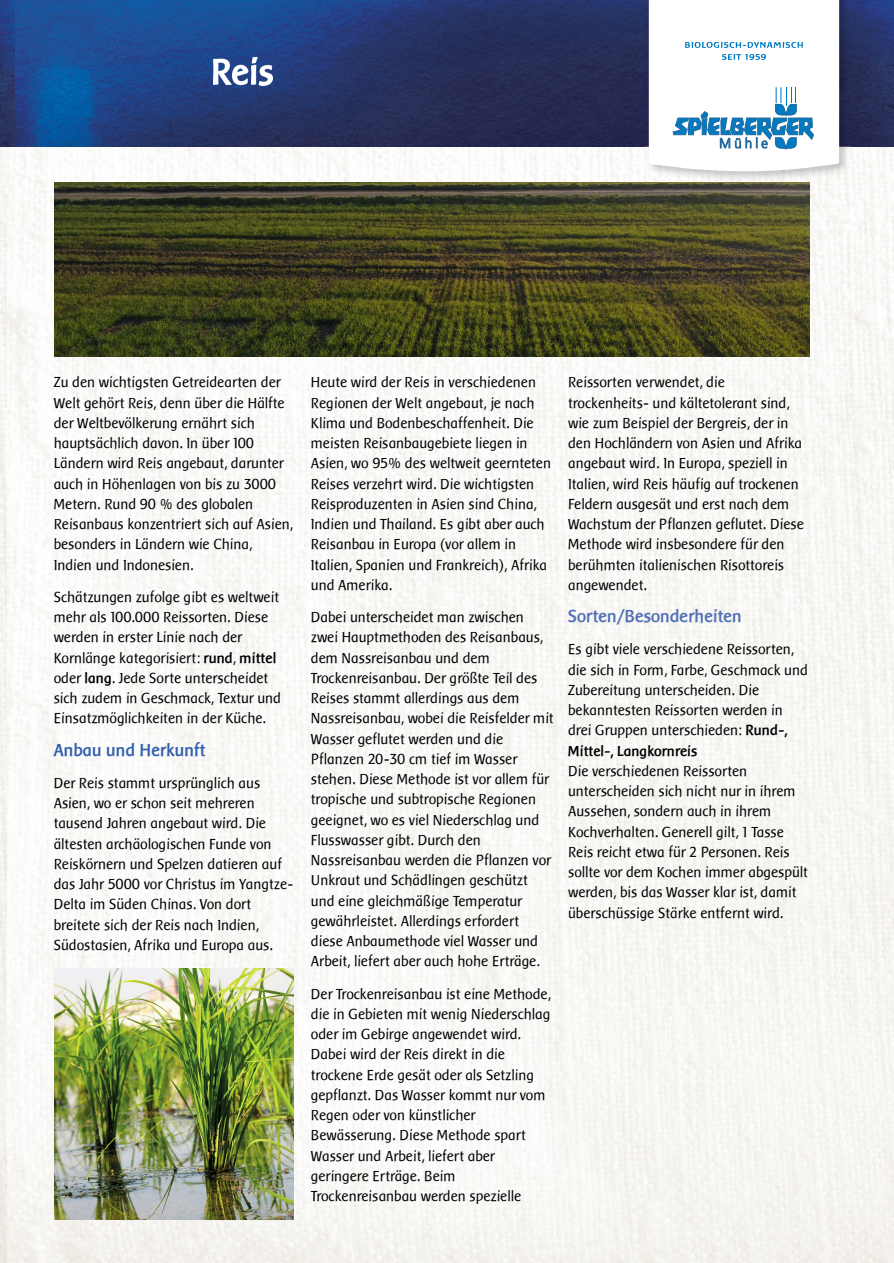
<style>
.page{position:relative;width:894px;height:1263px;background:#fff}
.page>*{position:absolute;margin:0;border:0;box-sizing:border-box;transform-origin:0 0}
.t1{font:700 18px "Baar Sophia";color:#516fb6}
.t2{font:700 18px "Baar Sophia";color:#3060ad}
.t3{font:15px/20.2px "Baar Sophia";color:#000001}
.s1{font-weight:700}
</style>
<div class="page">
<img style="left:6px;top:147px;width:887px;height:1116px">
<img style="left:15px;top:0;width:878px;height:147px">
<img style="left:213px;top:57px;width:59px;height:28px">
<img style="left:645px;top:0;width:205px;height:183px">
<svg style="left:648px;top:0;width:190px;height:171px"></svg>
<img style="left:0;top:147px;width:6px;height:1116px">
<img style="left:0;top:0;width:15px;height:147px">
<img style="left:54px;top:968px;width:239px;height:251px">
<img style="left:54px;top:183px;width:755px;height:174px">
<p class="t3" style="left:54px;top:372px;width:241px">Zu den wichtigsten Getreidearten der Welt gehört Reis, denn über die Hälfte der Weltbevölkerung ernährt sich hauptsächlich davon. In über 100<br>Ländern wird Reis angebaut, darunter auch in Höhenlagen von bis zu 3000<br>Metern. Rund 90 % des globalen Reisanbaus konzentriert sich auf Asien, besonders in Ländern wie China, Indien und Indonesien.</p>
<p class="t3" style="left:54px;top:587px;width:229px">Schätzungen zufolge gibt es weltweit mehr als 100.000 Reissorten. Diese werden in erster Linie nach der Kornlänge kategorisiert: <span class="s1">rund</span>, <span class="s1">mittel </span>oder <span class="s1">lang</span>. Jede Sorte unterscheidet sich zudem in Geschmack, Textur und Einsatzmöglichkeiten in der Küche.</p>
<p class="t2" style="left:54px;top:740px;width:153px">Anbau und Herkunft</p>
<p class="t3" style="left:54px;top:773px;width:241px">Der Reis stammt ursprünglich aus Asien, wo er schon seit mehreren tausend Jahren angebaut wird. Die ältesten archäologischen Funde von Reiskörnern und Spelzen datieren auf das Jahr 5000 vor Christus im Yangtze-Delta im Süden Chinas. Von dort breitete sich der Reis nach Indien, Südostasien, Afrika und Europa aus.</p>
<p class="t3" style="left:311px;top:372px;width:241px">Heute wird der Reis in verschiedenen Regionen der Welt angebaut, je nach Klima und Bodenbeschaffenheit. Die meisten Reisanbaugebiete liegen in Asien, wo 95% des weltweit geernteten Reises verzehrt wird. Die wichtigsten Reisproduzenten in Asien sind China, Indien und Thailand. Es gibt aber auch Reisanbau in Europa (vor allem in Italien, Spanien und Frankreich), Afrika und Amerika.</p>
<p class="t3" style="left:311px;top:607px;width:244px">Dabei unterscheidet man zwischen zwei Hauptmethoden des Reisanbaus, dem Nassreisanbau und dem Trockenreisanbau. Der größte Teil des Reises stammt allerdings aus dem Nassreisanbau, wobei die Reisfelder mit Wasser geflutet werden und die Pflanzen 20-30 cm tief im Wasser stehen. Diese Methode ist vor allem für tropische und subtropische Regionen geeignet, wo es viel Niederschlag und Flusswasser gibt. Durch den Nassreisanbau werden die Pflanzen vor Unkraut und Schädlingen geschützt und eine gleichmäßige Temperatur gewährleistet. Allerdings erfordert diese Anbaumethode viel Wasser und Arbeit, liefert aber auch hohe Erträge.</p>
<p class="t3" style="left:311px;top:984px;width:241px">Der Trockenreisanbau ist eine Methode, die in Gebieten mit wenig Niederschlag oder im Gebirge angewendet wird.<br>Dabei wird der Reis direkt in die trockene Erde gesät oder als Setzling gepflanzt. Das Wasser kommt nur vom Regen oder von künstlicher Bewässerung. Diese Methode spart Wasser und Arbeit, liefert aber geringere Erträge. Beim Trockenreisanbau werden spezielle</p>
<p class="t3" style="left:568px;top:372px;width:237px">Reissorten verwendet, die trockenheits- und kältetolerant sind, wie zum Beispiel der Bergreis, der in den Hochländern von Asien und Afrika angebaut wird. In Europa, speziell in Italien, wird Reis häufig auf trockenen Feldern ausgesät und erst nach dem Wachstum der Pflanzen geflutet. Diese Methode wird insbesondere für den berühmten italienischen Risottoreis angewendet.</p>
<p class="t1" style="left:568px;top:606px;width:175px">Sorten/Besonderheiten</p>
<p class="t3" style="left:568px;top:639px;width:241px">Es gibt viele verschiedene Reissorten, die sich in Form, Farbe, Geschmack und Zubereitung unterscheiden. Die bekanntesten Reissorten werden in drei Gruppen unterschieden: <span class="s1">Rund-, Mittel-, Langkornreis</span></p>
<p class="t3" style="left:568px;top:761px;width:241px">Die verschiedenen Reissorten unterscheiden sich nicht nur in ihrem Aussehen, sondern auch in ihrem Kochverhalten. Generell gilt, 1 Tasse Reis reicht etwa für 2 Personen. Reis sollte vor dem Kochen immer abgespült werden, bis das Wasser klar ist, damit überschüssige Stärke entfernt wird.</p>
</div>
